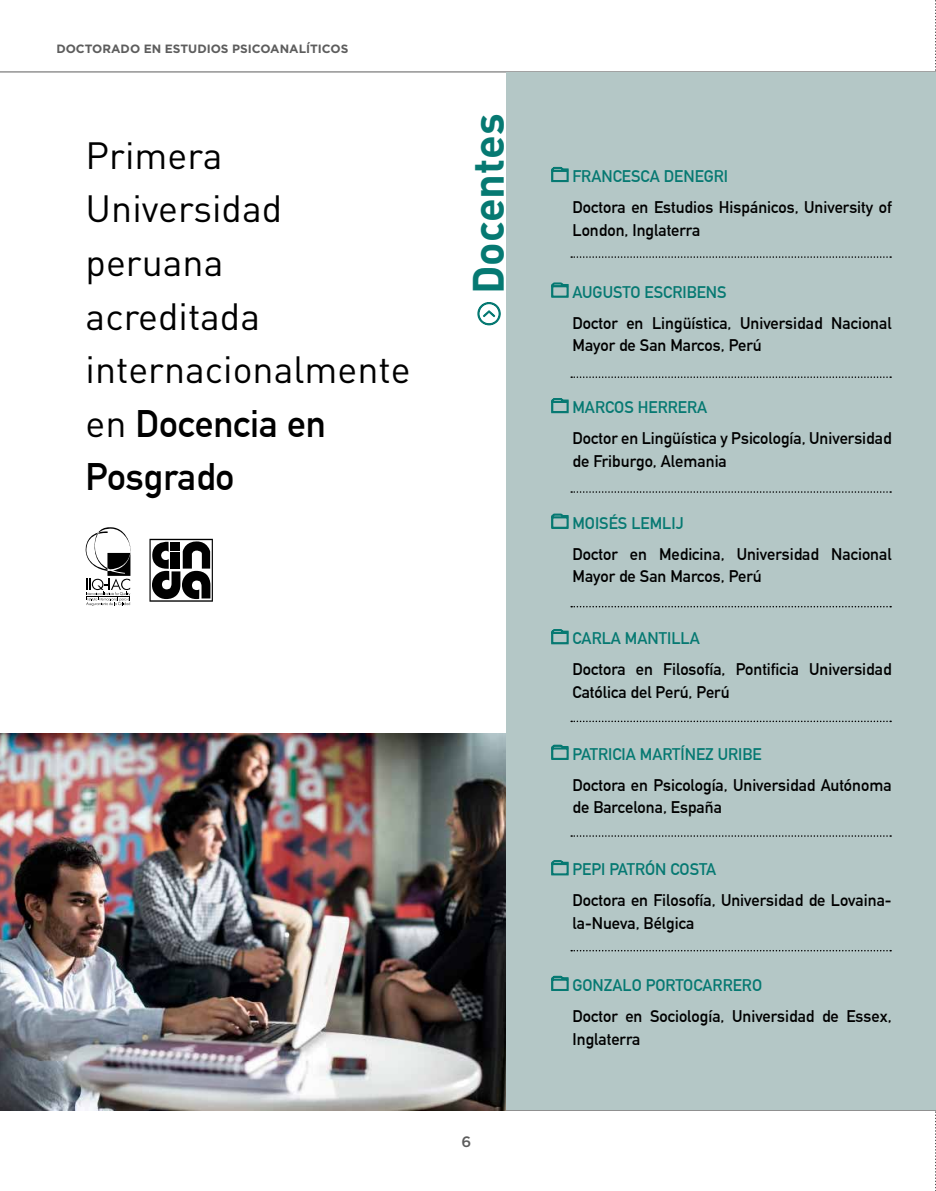
<style>
.page{position:relative;width:936px;height:1191px;background:#fff}
.page>*{position:absolute;margin:0;border:0;box-sizing:border-box;transform-origin:0 0}
.t1{font:700 43.2px "DIN";color:#067972}
.t2{font:37.5px/53.6px "DIN";color:#000}
.t3{font:700 37.5px/53.6px "DIN Alternate";color:#000}
.t4{font:700 16.5px/22.5px "DIN Alternate";color:#000}
.t5{font:700 16.5px "DIN Alternate";color:#067972}
.t6{font:500 15px "Gotham HTF";color:#5d5d5d}
.t7{font:700 12px "Gotham HTF";color:#5d5d5d}
.s1{font-family:"DIN";font-weight:400}
</style>
<div class="page">
<hr style="left:0;top:1109px;width:935px;height:1px;background:#5d5d5d">
<hr style="left:0;top:72px;width:935px;height:1px;background:#5d5d5d">
<svg style="left:935px;top:0;width:1px;height:1191px"></svg>
<img style="left:0;top:733px;width:505px;height:377px">
<svg style="left:477px;top:302px;width:24px;height:24px"></svg>
<div style="left:506px;top:72px;width:429px;height:1038px;background:#b4c7c6"></div>
<svg style="left:551px;top:166px;width:18px;height:17px"></svg>
<svg style="left:551px;top:282px;width:18px;height:16px"></svg>
<svg style="left:551px;top:398px;width:18px;height:16px"></svg>
<svg style="left:551px;top:513px;width:18px;height:16px"></svg>
<svg style="left:551px;top:629px;width:18px;height:16px"></svg>
<svg style="left:551px;top:744px;width:18px;height:16px"></svg>
<svg style="left:551px;top:860px;width:18px;height:16px"></svg>
<svg style="left:551px;top:975px;width:18px;height:16px"></svg>
<svg style="left:149px;top:539px;width:64px;height:62px"></svg>
<svg style="left:85px;top:527px;width:46px;height:79px"></svg>
<svg style="left:571px;top:256px;width:320px;height:2px"></svg>
<svg style="left:571px;top:376px;width:320px;height:2px"></svg>
<svg style="left:571px;top:491px;width:320px;height:2px"></svg>
<svg style="left:571px;top:606px;width:320px;height:1px"></svg>
<svg style="left:571px;top:720px;width:320px;height:2px"></svg>
<svg style="left:571px;top:835px;width:320px;height:1px"></svg>
<svg style="left:571px;top:950px;width:320px;height:1px"></svg>
<p class="t7" style="left:56px;top:42px;width:293px">DOCTORADO EN ESTUDIOS PSICOANALÍTICOS</p>
<h2 class="t2" style="left:86px;top:128px;width:326px">Primera<br>Universidad peruana<br>acreditada internacionalmente</h2>
<h2 class="t3" style="left:86px;top:394px;width:242px"><span class="s1">en</span> Docencia en<br>Posgrado</h2>
<h1 class="t1" style="left:460px;top:294px;width:182px;rotate:-90deg">Docentes</h1>
<p class="t6" style="left:461px;top:1132px;width:11px">6</p>
<p class="t5" style="left:572px;top:164px;width:157px">FRANCESCA DENEGRI</p>
<p class="t4" style="left:572px;top:195px;width:320px">Doctora en Estudios Hispánicos, University of<br>London, Inglaterra</p>
<p class="t5" style="left:572px;top:279px;width:156px">AUGUSTO ESCRIBENS</p>
<p class="t4" style="left:572px;top:310px;width:320px">Doctor en Lingüística, Universidad Nacional<br>Mayor de San Marcos, Perú</p>
<p class="t5" style="left:572px;top:395px;width:136px">MARCOS HERRERA</p>
<p class="t4" style="left:572px;top:426px;width:320px">Doctor en Lingüística y Psicología, Universidad de Friburgo, Alemania</p>
<p class="t5" style="left:572px;top:510px;width:113px">MOISÉS LEMLIJ</p>
<p class="t4" style="left:572px;top:541px;width:320px">Doctor en Medicina, Universidad Nacional<br>Mayor de San Marcos, Perú</p>
<p class="t5" style="left:572px;top:626px;width:129px">CARLA MANTILLA</p>
<p class="t4" style="left:572px;top:657px;width:320px">Doctora en Filosofía, Pontificia Universidad<br>Católica del Perú, Perú</p>
<p class="t5" style="left:572px;top:741px;width:191px">PATRICIA MARTÍNEZ URIBE</p>
<p class="t4" style="left:572px;top:772px;width:320px">Doctora en Psicología, Universidad Autónoma de Barcelona, España</p>
<p class="t5" style="left:572px;top:857px;width:145px">PEPI PATRÓN COSTA</p>
<p class="t4" style="left:572px;top:888px;width:320px">Doctora en Filosofía, Universidad de Lovaina&shy;la-Nueva, Bélgica</p>
<p class="t5" style="left:572px;top:972px;width:191px">GONZALO PORTOCARRERO</p>
<p class="t4" style="left:572px;top:1003px;width:320px">Doctor en Sociología, Universidad de Essex,<br>Inglaterra</p>
</div>
